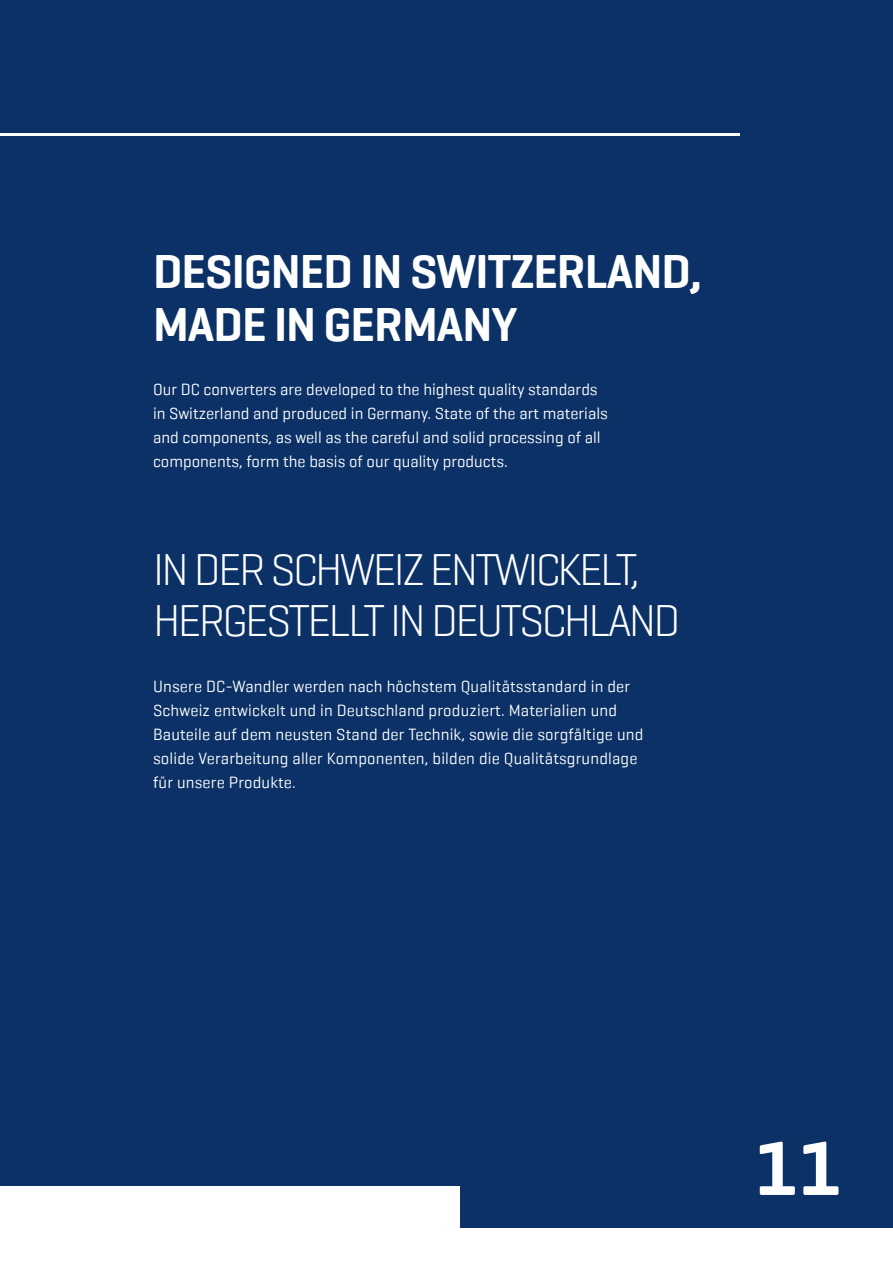
<style>
.page{position:relative;width:893px;height:1263px;background:#0b3166}
.page>*{position:absolute;margin:0;border:0;box-sizing:border-box;transform-origin:0 0}
.t1{font:600 77.55px "Geogrotesque";color:#fff}
.t2{font:600 48px/52.5px "Geogrotesque";letter-spacing:-.02em;color:#fff}
.t3{font:300 45px/51px "Geogrotesque";letter-spacing:-.06em;color:#fff}
.t4{font:16.5px/24px "Geogrotesque";letter-spacing:.01em;color:#fff}
</style>
<div class="page">
<div style="left:0;top:1186px;width:459px;height:77px;background:#fff"></div>
<div style="left:420px;top:1229px;width:473px;height:34px;background:#fff"></div>
<hr style="left:0;top:134px;width:740px;height:2px;background:#fff">
<h2 class="t2" style="left:153px;top:245px;width:551px">DESIGNED IN SWITZERLAND,<br>MADE IN GERMANY</h2>
<p class="t4" style="left:153px;top:377px;width:456px">Our DC converters are developed to the highest quality standards in Switzerland and produced in Germany. State of the art materials and components, as well as the careful and solid processing of all components, form the basis of our quality products.</p>
<h3 class="t3" style="left:153px;top:542px;width:529px">IN DER SCHWEIZ ENTWICKELT,<br>HERGESTELLT IN DEUTSCHLAND</h3>
<p class="t4" style="left:153px;top:674px;width:492px">Unsere DC-Wandler werden nach höchstem Qualitätsstandard in der Schweiz entwickelt und in Deutschland produziert. Materialien und Bauteile auf dem neusten Stand der Technik, sowie die sorgfältige und solide Verarbeitung aller Komponenten, bilden die Qualitätsgrundlage für unsere Produkte.</p>
<h1 class="t1" style="left:755px;top:1120px;width:89px">11</h1>
</div>
